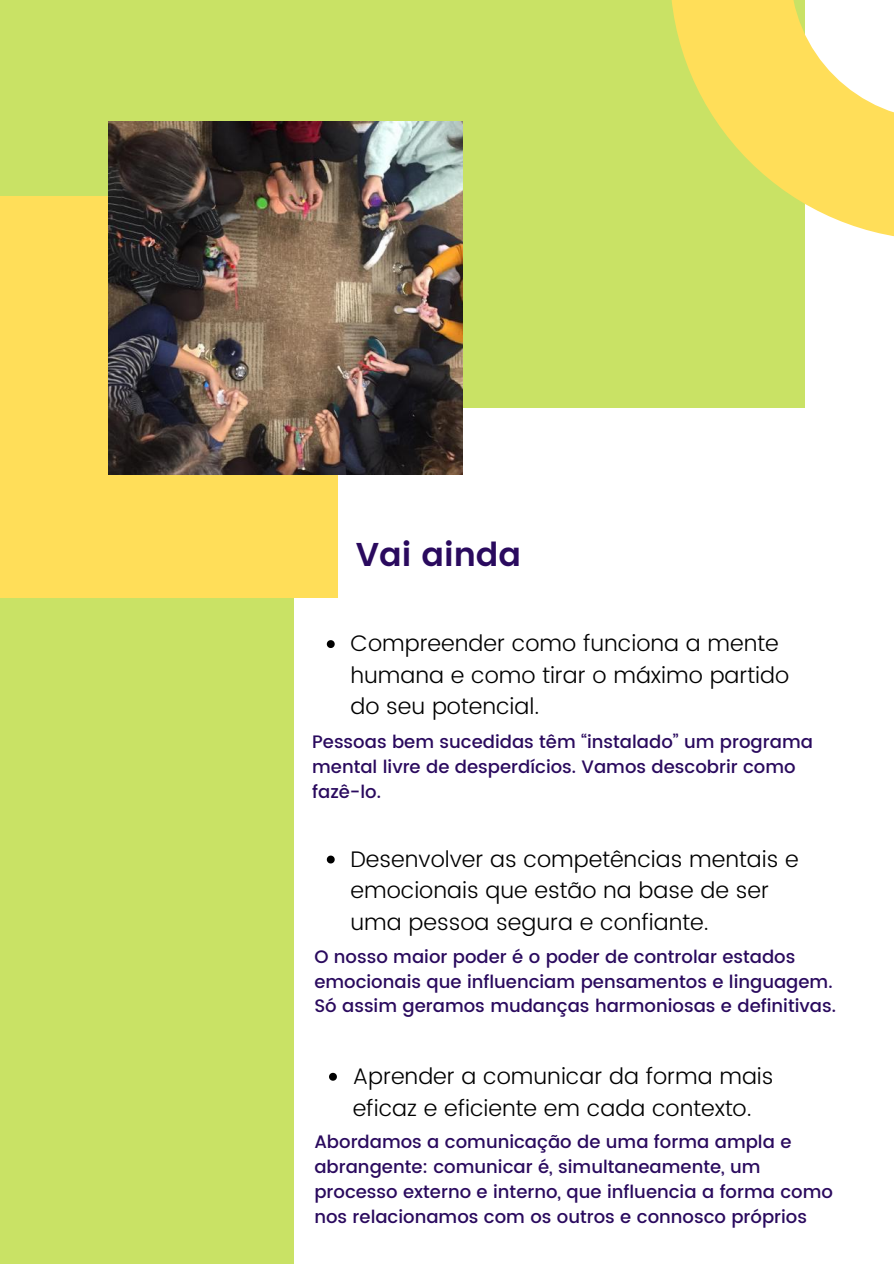
<style>
.page{position:relative;width:894px;height:1264px;background:#fff}
.page>*{position:absolute;margin:0;border:0;box-sizing:border-box;transform-origin:0 0}
.t1{font:600 33px "Poppins";color:#2a0a5e}
.t2{font:300 22.5px/31.5px "Poppins";color:#000}
.t3{font:500 18px/24.8px "Poppins";color:#2a0a5e}
</style>
<div class="page">
<div style="left:0;top:0;width:804px;height:407px;background:#c9e265"></div>
<div style="left:0;top:329px;width:294px;height:934px;background:#c9e265"></div>
<div style="left:0;top:196px;width:337px;height:402px;background:#ffde59"></div>
<img style="left:109px;top:122px;width:353px;height:352px">
<svg style="left:327px;top:640px;width:7px;height:8px"></svg>
<svg style="left:671px;top:0;width:222px;height:240px;fill:#ffde59"></svg>
<svg style="left:327px;top:855px;width:7px;height:8px"></svg>
<svg style="left:329px;top:1072px;width:8px;height:8px"></svg>
<h1 class="t1" style="left:355px;top:535px;width:167px">Vai ainda</h1>
<p class="t2" style="left:350px;top:628px;width:440px">Compreender como funciona a mente humana e como tirar o máximo partido do seu potencial.</p>
<p class="t3" style="left:312px;top:729px;width:502px">Pessoas bem sucedidas têm “instalado” um programa mental livre de desperdícios. Vamos descobrir como fazê-lo.</p>
<p class="t2" style="left:350px;top:843px;width:449px">Desenvolver as competências mentais e emocionais que estão na base de ser uma pessoa segura e confiante.</p>
<p class="t3" style="left:314px;top:944px;width:523px">O nosso maior poder é o poder de controlar estados emocionais que influenciam pensamentos e linguagem.<br>Só assim geramos mudanças harmoniosas e definitivas.</p>
<p class="t2" style="left:352px;top:1060px;width:422px">Aprender a comunicar da forma mais eficaz e eficiente em cada contexto.</p>
<p class="t3" style="left:314px;top:1129px;width:520px">Abordamos a comunicação de uma forma ampla e abrangente: comunicar é, simultaneamente, um processo externo e interno, que influencia a forma como nos relacionamos com os outros e connosco próprios</p>
</div>
